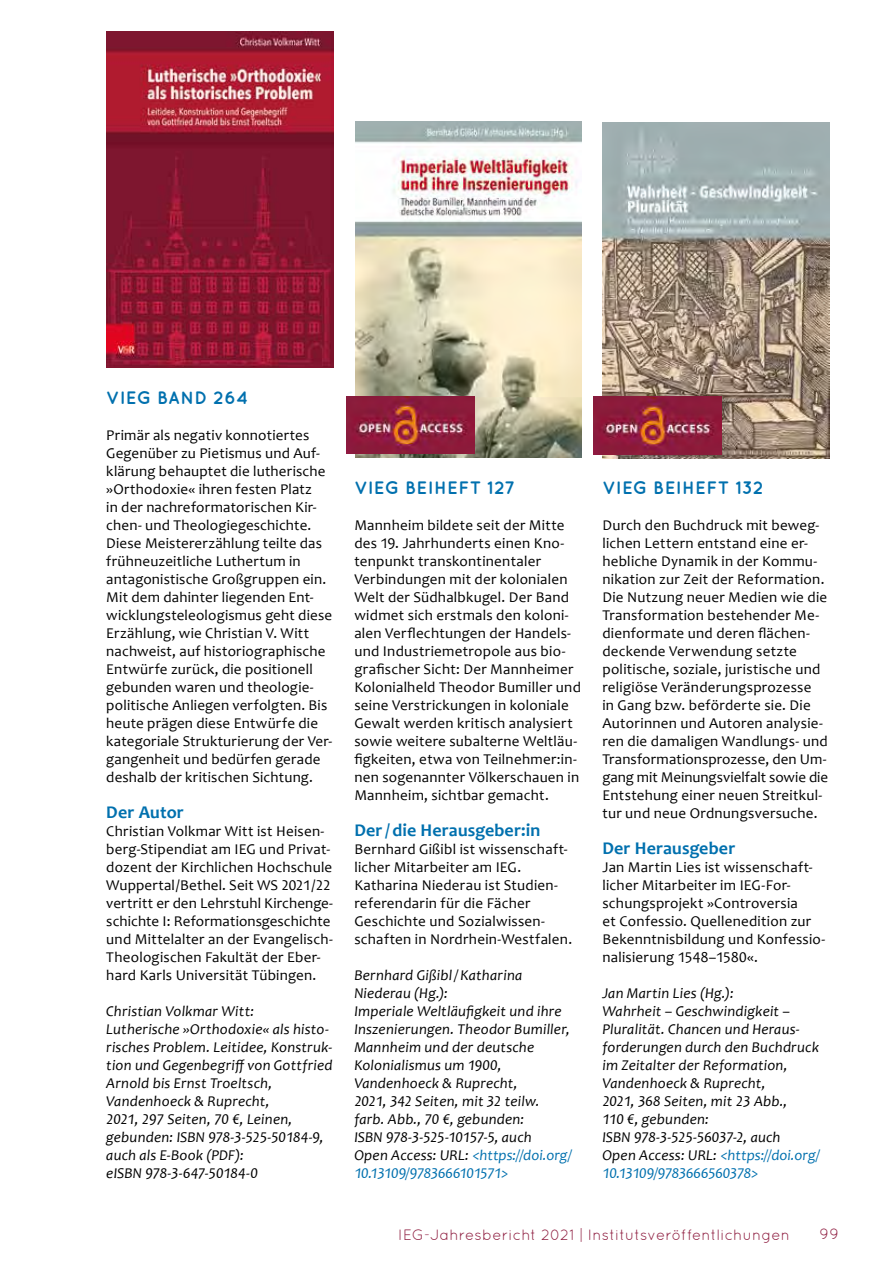
<style>
.page{position:relative;width:893px;height:1263px;background:#fff}
.page>*{position:absolute;margin:0;border:0;box-sizing:border-box;transform-origin:0 0}
.t1{font:700 18px "Candara";letter-spacing:.01em;color:#0070ae}
.t2{font:700 18px "Quicksand";letter-spacing:.025em;color:#0070ae}
.t3{font:15px/18px "Candara";letter-spacing:.015em;color:#000}
.t4{font:italic 15px/18px "Candara";letter-spacing:.015em;color:#000}
.t5{font:15px "Quicksand";letter-spacing:.01em;color:#8e1c3f}
.s1{color:#0070ae}
</style>
<div class="page">
<img style="left:106px;top:32px;width:228px;height:336px">
<img style="left:355px;top:122px;width:227px;height:336px">
<img style="left:347px;top:396px;width:127px;height:58px">
<img style="left:602px;top:122px;width:227px;height:336px">
<img style="left:594px;top:397px;width:127px;height:57px">
<p class="t2" style="left:106px;top:387px;width:143px">VIEG BAND 264</p>
<p class="t3" style="left:106px;top:426px;width:227px">Primär als negativ konnotiertes Gegenüber zu Pietismus und Auf&shy;klärung behauptet die lutherische »Orthodoxie« ihren festen Platz<br>in der nachreformatorischen Kir&shy;chen- und Theologiegeschichte.<br>Diese Meistererzählung teilte das frühneuzeitliche Luthertum in antagonistische Großgruppen ein.<br>Mit dem dahinter liegenden Ent&shy;wicklungsteleologismus geht diese Erzählung, wie Christian V. Witt nachweist, auf historiographische Entwürfe zurück, die positionell gebunden waren und theologie&shy;politische Anliegen verfolgten. Bis heute prägen diese Entwürfe die kategoriale Strukturierung der Ver&shy;gangenheit und bedürfen gerade deshalb der kritischen Sichtung.</p>
<p class="t1" style="left:106px;top:801px;width:79px">Der Autor</p>
<p class="t3" style="left:106px;top:822px;width:228px">Christian Volkmar Witt ist Heisen&shy;berg-Stipendiat am IEG und Privat&shy;dozent der Kirchlichen Hochschule Wuppertal/Bethel. Seit WS 2021/22 vertritt er den Lehrstuhl Kirchenge&shy;schichte I: Reformationsgeschichte und Mittelalter an der Evangelisch-Theologischen Fakultät der Eber&shy;hard Karls Universität Tübingen.</p>
<p class="t4" style="left:106px;top:1002px;width:228px">Christian Volkmar Witt:<br>Lutherische »Orthodoxie« als histo&shy;risches Problem. Leitidee, Konstruk&shy;tion und Gegenbegriff von Gottfried<br>Arnold bis Ernst Troeltsch,<br>Vandenhoeck &amp; Ruprecht,<br>2021, 297 Seiten, 70 €, Leinen, gebunden: ISBN 978-3-525-50184-9, auch als E-Book (PDF):<br>eISBN 978-3-647-50184-0</p>
<p class="t2" style="left:354px;top:477px;width:162px">VIEG BEIHEFT 127</p>
<p class="t3" style="left:354px;top:516px;width:228px">Mannheim bildete seit der Mitte des 19. Jahrhunderts einen Kno&shy;tenpunkt transkontinentaler Verbindungen mit der kolonialen Welt der Südhalbkugel. Der Band widmet sich erstmals den koloni&shy;alen Verflechtungen der Handels&shy;und Industriemetropole aus bio&shy;grafischer Sicht: Der Mannheimer Kolonialheld Theodor Bumiller und seine Verstrickungen in koloniale Gewalt werden kritisch analysiert sowie weitere subalterne Weltläu&shy;figkeiten, etwa von Teilnehmer:in&shy;nen sogenannter Völkerschauen in Mannheim, sichtbar gemacht.</p>
<p class="t1" style="left:354px;top:819px;width:188px">Der/ die Herausgeber:in</p>
<p class="t3" style="left:354px;top:840px;width:219px">Bernhard Gißibl ist wissenschaft&shy;licher Mitarbeiter am IEG.<br>Katharina Niederau ist Studien&shy;referendarin für die Fächer<br>Geschichte und Sozialwissen&shy;schaften in Nordrhein-Westfalen.</p>
<p class="t4" style="left:354px;top:966px;width:219px">Bernhard Gißibl / Katharina<br>Niederau (Hg.):<br>Imperiale Weltläufigkeit und ihre<br>Inszenierungen. Theodor Bumiller,<br>Mannheim und der deutsche<br>Kolonialismus um 1900,<br>Vandenhoeck &amp; Ruprecht,<br>2021, 342 Seiten, mit 32 teilw. farb. Abb., 70 €, gebunden:<br>ISBN 978-3-525-10157-5, auch<br>Open Access: URL: <span class="s1">&lt;https://doi.org/<br>10.13109/9783666101571&gt;</span></p>
<p class="t2" style="left:602px;top:477px;width:163px">VIEG BEIHEFT 132</p>
<p class="t3" style="left:602px;top:516px;width:227px">Durch den Buchdruck mit beweg&shy;lichen Lettern entstand eine er&shy;hebliche Dynamik in der Kommu&shy;nikation zur Zeit der Reformation.<br>Die Nutzung neuer Medien wie die Transformation bestehender Me&shy;dienformate und deren flächen&shy;deckende Verwendung setzte politische, soziale, juristische und religiöse Veränderungsprozesse<br>in Gang bzw. beförderte sie. Die Autorinnen und Autoren analysie&shy;ren die damaligen Wandlungs- und Transformationsprozesse, den Um&shy;gang mit Meinungsvielfalt sowie die Entstehung einer neuen Streitkul&shy;tur und neue Ordnungsversuche.</p>
<p class="t1" style="left:602px;top:837px;width:134px">Der Herausgeber</p>
<p class="t3" style="left:602px;top:858px;width:224px">Jan Martin Lies ist wissenschaft&shy;licher Mitarbeiter im IEG-For&shy;schungsprojekt »Controversia<br>et Confessio. Quellenedition zur<br>Bekenntnisbildung und Konfessio&shy;nalisierung 1548–1580«.</p>
<p class="t4" style="left:602px;top:984px;width:219px">Jan Martin Lies (Hg.):<br>Wahrheit – Geschwindigkeit –<br>Pluralität. Chancen und Heraus&shy;forderungen durch den Buchdruck im Zeitalter der Reformation,<br>Vandenhoeck &amp; Ruprecht,<br>2021, 368 Seiten, mit 23 Abb.,<br>110 €, gebunden:<br>ISBN 978-3-525-56037-2, auch<br>Open Access: URL: <span class="s1">&lt;https://doi.org/<br>10.13109/9783666560378&gt;</span></p>
<p class="t5" style="left:398px;top:1226px;width:393px">IEG-Jahresbericht 2021 | Institutsveröffentlichungen</p>
<p class="t5" style="left:819px;top:1225px;width:21px">99</p>
</div>
